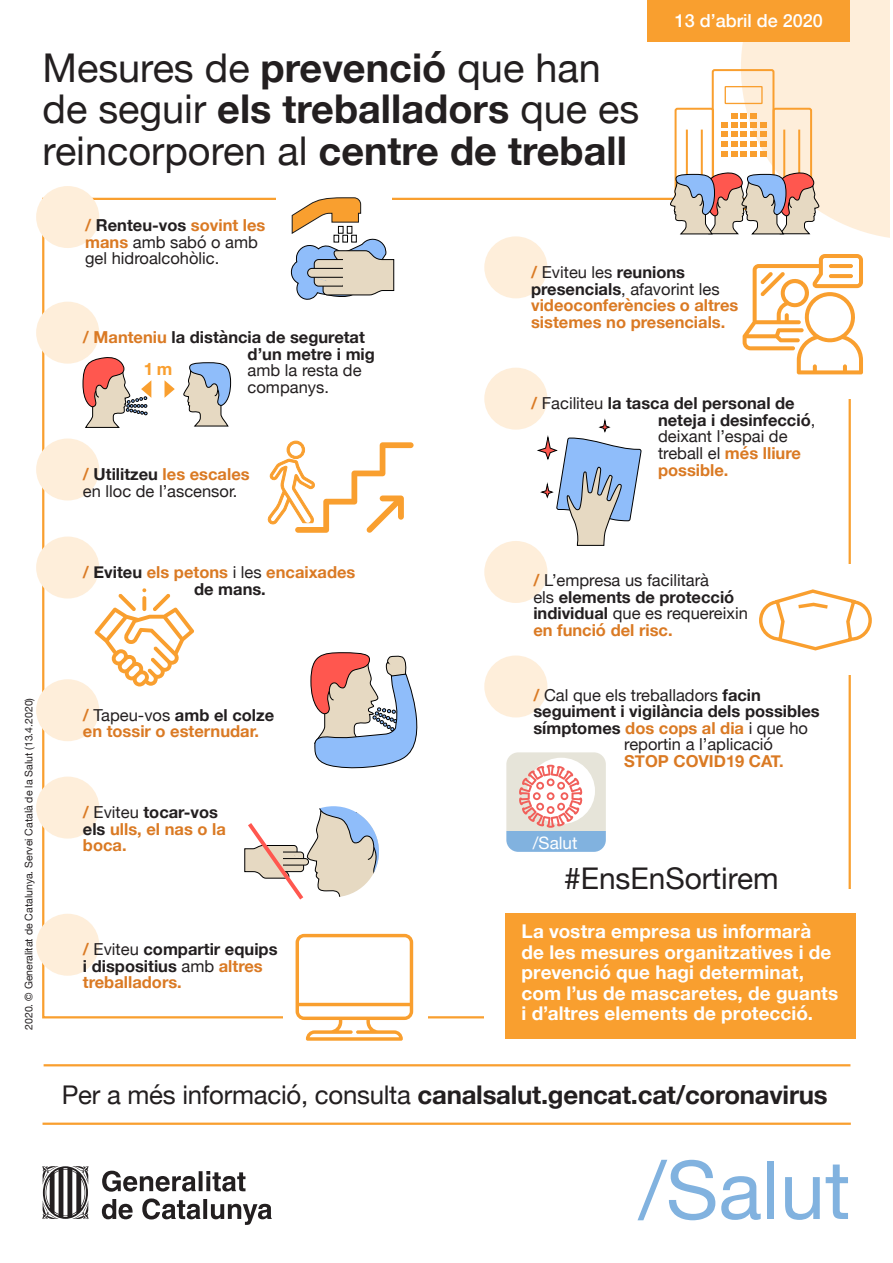
<style>
.page{position:relative;width:893px;height:1263px;background:#fff}
.page>*{position:absolute;margin:0;border:0;box-sizing:border-box;transform-origin:0 0}
.t1{font:81px "Helvetica Neue";color:#81b2df}
.t2{font:39.6px/41.2px "Helvetica Neue";color:#231f20}
.t3{font:29.85px "Helvetica Neue";color:#231f20}
.t4{font:700 25.8px "Helvetica Neue";letter-spacing:-.01em;color:#231f20}
.t5{font:700 18.9px/20.5px "Helvetica Neue";letter-spacing:.005em;color:#fff}
.t6{font:500 18px "Helvetica Neue";color:#fff}
.t7{font:17.1px "Helvetica Neue";color:#fff}
.t8{font:700 17.1px "Helvetica Neue";color:#f99f2f}
.t9{font:700 16.5px/16.5px "Helvetica Neue";color:#231f20}
.t10{font:700 16.5px/16.5px "Helvetica Neue";color:#da7a24}
.t11{font:16.5px/16.5px "Helvetica Neue";color:#231f20}
.t12{font:10.5px "Helvetica Neue";color:#231f20}
.s1{font-weight:700}
.s2{font-weight:700;color:#da7a24}
.s3{color:#da7a24}
.s4{font-weight:400}
.s5{font-weight:400;color:#231f20}
.s6{color:#231f20}
</style>
<div class="page">
<div style="left:36px;top:186px;width:63px;height:62px;background:#feeeda;border-radius:50%"></div>
<div style="left:484px;top:541px;width:63px;height:62px;background:#feeeda;border-radius:50%"></div>
<div style="left:484px;top:655px;width:63px;height:62px;background:#feeeda;border-radius:50%"></div>
<div style="left:36px;top:302px;width:63px;height:62px;background:#feeeda;border-radius:50%"></div>
<div style="left:36px;top:438px;width:63px;height:62px;background:#feeeda;border-radius:50%"></div>
<div style="left:36px;top:536px;width:63px;height:62px;background:#feeeda;border-radius:50%"></div>
<div style="left:36px;top:679px;width:63px;height:62px;background:#feeeda;border-radius:50%"></div>
<div style="left:36px;top:777px;width:63px;height:61px;background:#feeeda;border-radius:50%"></div>
<div style="left:36px;top:914px;width:63px;height:62px;background:#feeeda;border-radius:50%"></div>
<div style="left:484px;top:236px;width:63px;height:62px;background:#feeeda;border-radius:50%"></div>
<div style="left:484px;top:368px;width:63px;height:62px;background:#feeeda;border-radius:50%"></div>
<svg style="left:102px;top:1170px;width:170px;height:55px"></svg>
<svg style="left:42px;top:1166px;width:46px;height:53px"></svg>
<hr style="left:43px;top:1122px;width:808px;height:3px;background:#f99f2f">
<hr style="left:44px;top:1064px;width:806px;height:2px;background:#f99f2f">
<svg style="left:670px;top:1px;width:220px;height:237px"></svg>
<div style="left:647px;top:1px;width:202px;height:41px;background:#f99f2f"></div>
<svg style="left:759px;top:589px;width:113px;height:62px"></svg>
<svg style="left:184px;top:363px;width:47px;height:63px"></svg>
<svg style="left:165px;top:380px;width:10px;height:18px"></svg>
<svg style="left:83px;top:357px;width:68px;height:71px"></svg>
<svg style="left:290px;top:198px;width:104px;height:102px"></svg>
<div style="left:343px;top:258px;width:26px;height:30px;background:#e6d9c2"></div>
<svg style="left:267px;top:440px;width:147px;height:93px"></svg>
<svg style="left:311px;top:652px;width:107px;height:117px"></svg>
<svg style="left:244px;top:806px;width:135px;height:94px"></svg>
<svg style="left:94px;top:588px;width:100px;height:98px"></svg>
<svg style="left:296px;top:934px;width:117px;height:107px"></svg>
<svg style="left:743px;top:254px;width:120px;height:120px"></svg>
<hr style="left:829px;top:264px;width:24px;height:4px;background:#f99f2f;border-radius:2px">
<svg style="left:829px;top:274px;width:24px;height:4px"></svg>
<svg style="left:538px;top:420px;width:103px;height:126px"></svg>
<div style="left:505px;top:751px;width:102px;height:102px;background:#e6e4d9;border-radius:13px"></div>
<div style="left:505px;top:832px;width:102px;height:21px;background:#81b2df"></div>
<div style="left:504px;top:750px;width:105px;height:104px;border:3px solid #fff;border-radius:13px"></div>
<div style="left:527px;top:758px;width:68px;height:66px;background:#fff;border-radius:50%"></div>
<svg style="left:519px;top:765px;width:63px;height:63px"></svg>
<div style="left:505px;top:913px;width:351px;height:125px;background:#f99f2f"></div>
<p class="t2" style="left:43px;top:50px;width:598px">Mesures de <span class="s1">prevenció</span> que han de seguir <span class="s1">els treballadors</span> que es reincorporen al <span class="s1">centre de treball</span></p>
<p class="t6" style="left:675px;top:6px;width:150px">13 d’abril de 2020</p>
<p class="t11" style="left:85px;top:218px;width:182px"><span class="s2">/</span> <span class="s1">Renteu-vos</span> <span class="s2">sovint les mans</span> amb sabó o amb gel hidroalcohòlic.</p>
<p class="t9" style="left:248px;top:330px;width:129px;text-indent:-165px"><span class="s3">/ Manteniu</span> la distància de seguretat d’un metre i mig <span class="s4">amb la resta de companys.</span></p>
<p class="t8" style="left:144px;top:355px;width:30px">1 m</p>
<p class="t11" style="left:83px;top:467px;width:168px"><span class="s2">/</span> <span class="s1">Utilitzeu</span> <span class="s2">les escales </span>en lloc de l’ascensor.</p>
<p class="t10" style="left:531px;top:264px;width:209px">/ <span class="s5">Eviteu les</span> <span class="s6">reunions presencials</span><span class="s5">, afavorint les </span>videoconferències o altres sistemes no presencials.</p>
<p class="t9" style="left:658px;top:396px;width:159px;text-indent:-127px"><span class="s3">/</span> <span class="s4">Faciliteu</span> la tasca del personal de neteja i desinfecció<span class="s4">, deixant l’espai de treball el</span> <span class="s3">més lliure possible.</span></p>
<p class="t12" style="left:21px;top:1030px;width:334px;rotate:-90deg">2020. © Generalitat de Catalunya. Servei Català de la Salut (13.4.2020)</p>
<p class="t10" style="left:194px;top:564px;width:163px;text-indent:-111px">/ <span class="s6">Eviteu</span> els petons <span class="s5">i les</span> encaixades <span class="s6">de mans.</span></p>
<p class="t10" style="left:83px;top:707px;width:193px">/ <span class="s5">Tapeu-vos</span> <span class="s6">amb el colze </span>en tossir o esternudar.</p>
<p class="t10" style="left:83px;top:804px;width:144px">/ <span class="s5">Eviteu</span> <span class="s6">tocar-vos els</span> ulls, el nas o la boca.</p>
<p class="t9" style="left:83px;top:942px;width:196px"><span class="s3">/</span> <span class="s4">Eviteu</span> compartir equips i dispositius <span class="s4">amb</span> <span class="s3">altres treballadors.</span></p>
<p class="t11" style="left:533px;top:573px;width:216px"><span class="s2">/</span> L’empresa us facilitarà<br>els <span class="s1">elements de protecció individual</span> que es requereixin <span class="s2">en funció del risc.</span></p>
<p class="t11" style="left:533px;top:688px;width:229px"><span class="s2">/</span> Cal que els treballadors <span class="s1">facin</span></p>
<p class="t9" style="left:533px;top:704px;width:288px">seguiment i vigilància dels possibles</p>
<p class="t10" style="left:533px;top:720px;width:276px"><span class="s6">símptomes</span> dos cops al dia <span class="s5">i que ho</span></p>
<p class="t11" style="left:624px;top:737px;width:150px">reportin a l’aplicació</p>
<p class="t10" style="left:624px;top:753px;width:161px">STOP COVID19 CAT.</p>
<p class="t7" style="left:533px;top:830px;width:46px">/Salut</p>
<p class="t3" style="left:564px;top:857px;width:216px">#EnsEnSortirem</p>
<p class="t5" style="left:522px;top:921px;width:318px">La vostra empresa us informarà de les mesures organitzatives i de prevenció que hagi determinat, com l’us de mascaretes, de guants i d’altres elements de protecció.</p>
<p class="t4" style="left:62px;top:1074px;width:767px"><span class="s4">Per a més informació, consulta</span> canalsalut.gencat.cat/coronavirus</p>
<p class="t1" style="left:639px;top:1132px;width:213px">/Salut</p>
</div>
